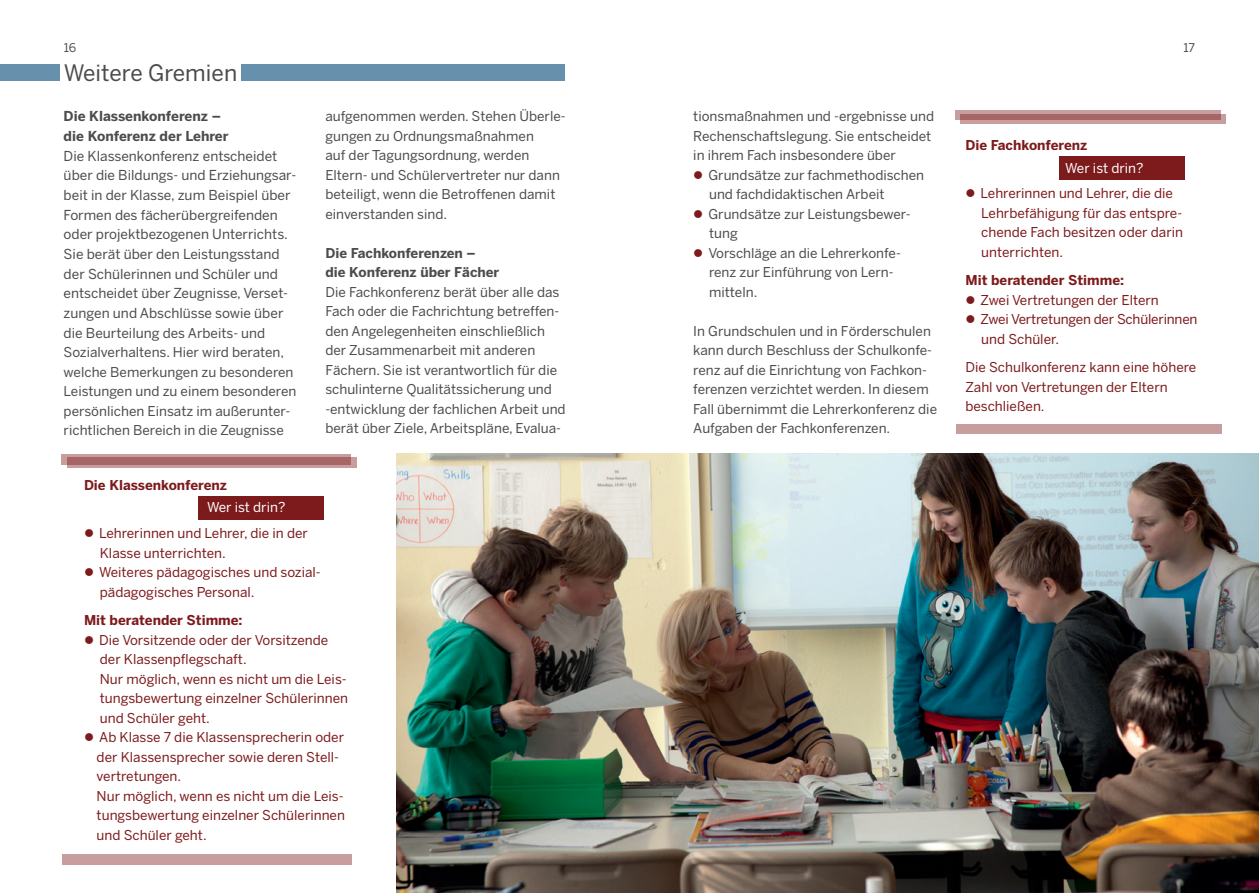
<style>
.page{position:relative;width:1259px;height:893px;background:#fff}
.page>*{position:absolute;margin:0;border:0;box-sizing:border-box;transform-origin:0 0}
.t1{font:22.5px "Benton Sans";color:#4b4c4d}
.t2{font:13.65px/19.6px "Benton Sans";color:#4b4c4d}
.t3{font:700 13.65px/19.6px "Benton Sans";color:#4b4c4d}
.t4{font:13.5px/19.5px "Benton Sans";color:#4b4c4d}
.t5{font:13.5px/19.5px "Benton Sans";color:#7d1a1c}
.t6{font:700 13.5px "Benton Sans";color:#7d1a1c}
.t7{font:700 13.5px/19.5px "Benton Sans";color:#4b4c4d}
.t8{font:13.5px "Benton Sans";color:#fff}
.t9{font:12px "Benton Sans";color:#4b4c4d}
.s1{font-size:13.5px}
.s2{color:#7d1a1c}
</style>
<div class="page">
<img style="left:396px;top:454px;width:863px;height:439px">
<div style="left:198px;top:496px;width:126px;height:24px;background:#7d1a1c"></div>
<div style="left:1059px;top:156px;width:125px;height:23px;background:#7d1a1c"></div>
<div style="left:61px;top:454px;width:289px;height:10px;background:#c79d9d"></div>
<svg style="left:67px;top:457px;width:290px;height:11px;background:#b07575"></svg>
<div style="left:62px;top:854px;width:290px;height:10px;background:#c79d9d"></div>
<div style="left:955px;top:110px;width:265px;height:10px;background:#c79d9d"></div>
<svg style="left:960px;top:114px;width:266px;height:10px;background:#b47c7c"></svg>
<div style="left:956px;top:424px;width:265px;height:10px;background:#c79d9d"></div>
<div style="left:242px;top:64px;width:323px;height:17px;background:#6790ad"></div>
<div style="left:0;top:64px;width:60px;height:17px;background:#6790ad"></div>
<p class="t9" style="left:64px;top:41px;width:14px">16</p>
<p class="t9" style="left:1183px;top:41px;width:13px">17</p>
<p class="t1" style="left:64px;top:59px;width:175px">Weitere Gremien</p>
<p class="t3" style="left:64px;top:106px;width:166px">Die Klassenkonferenz – die Konferenz der Lehrer</p>
<p class="t2" style="left:64px;top:146px;width:234px">Die Klassenkonferenz entscheidet über die Bildungs- und Erziehungsar&shy;beit in der Klasse, zum Beispiel über Formen des fächerübergreifenden oder projektbezogenen Unterrichts.<br>Sie berät über den Leistungsstand der Schülerinnen und Schüler und entscheidet über Zeugnisse, Verset&shy;zungen und Abschlüsse sowie über die Beurteilung <span class="s1">des Arbeits- und</span></p>
<p class="t4" style="left:64px;top:342px;width:234px">Sozialverhaltens. Hier wird beraten, welche Bemerkungen zu besonderen Leistungen und zu einem besonderen persönlichen Einsatz im außerunter&shy;richtlichen Bereich in die Zeugnisse</p>
<p class="t4" style="left:325px;top:106px;width:242px">aufgenommen werden. Stehen Überle&shy;gungen zu Ordnungsmaßnahmen<br>auf der Tagungsordnung, werden<br>Eltern- und Schülervertreter nur dann beteiligt, wenn die Betroffenen damit einverstanden sind.</p>
<p class="t7" style="left:325px;top:243px;width:175px">Die Fachkonferenzen –<br>die Konferenz über Fächer</p>
<p class="t4" style="left:325px;top:282px;width:242px">Die Fachkonferenz berät über alle das Fach oder die Fachrichtung betreffen&shy;den Angelegenheiten einschließlich der Zusammenarbeit mit anderen Fächern. Sie ist verantwortlich für die schulinterne Qualitätssicherung und -entwicklung der fachlichen Arbeit und berät über Ziele, Arbeitspläne, Evalua-</p>
<p class="t6" style="left:84px;top:477px;width:144px">Die Klassenkonferenz</p>
<p class="t5" style="left:100px;top:523px;width:210px;text-indent:-16px">● Lehrerinnen und Lehrer, die in der<br>Klasse unterrichten.</p>
<p class="t5" style="left:100px;top:562px;width:222px;text-indent:-16px">● Weiteres pädagogisches und sozial&shy;pädagogisches Personal.</p>
<p class="t6" style="left:84px;top:612px;width:160px">Mit beratender Stimme:</p>
<p class="t5" style="left:84px;top:630px;width:246px">● Die Vorsitzende oder der Vorsitzende</p>
<p class="t5" style="left:100px;top:649px;width:248px">der Klassenpflegschaft.<br>Nur möglich, wenn es nicht um die Leis-</p>
<p class="t5" style="left:100px;top:688px;width:250px">tungsbewertung einzelner Schülerinnen</p>
<p class="t5" style="left:100px;top:708px;width:112px">und Schüler geht.</p>
<p class="t5" style="left:84px;top:727px;width:262px">● Ab Klasse 7 die Klassensprecherin oder</p>
<p class="t5" style="left:97px;top:747px;width:244px">der Klassensprecher sowie deren Stell-</p>
<p class="t5" style="left:97px;top:766px;width:248px">vertretungen.<br>Nur möglich, wenn es nicht um die Leis-</p>
<p class="t5" style="left:97px;top:805px;width:250px">tungsbewertung einzelner Schülerinnen</p>
<p class="t5" style="left:97px;top:825px;width:112px">und Schüler geht.</p>
<p class="t8" style="left:207px;top:499px;width:80px">Wer ist drin?</p>
<p class="t4" style="left:693px;top:106px;width:242px">tionsmaßnahmen und -ergebnisse und<br>Rechenschaftslegung. Sie entscheidet in ihrem Fach insbesondere über</p>
<p class="t4" style="left:709px;top:165px;width:217px;text-indent:-16px"><span class="s2">●</span> Grundsätze zur fachmethodischen und fachdidaktischen Arbeit</p>
<p class="t4" style="left:693px;top:204px;width:219px"><span class="s2">●</span> Grundsätze zur Leistungsbewer-</p>
<p class="t4" style="left:709px;top:223px;width:30px">tung</p>
<p class="t4" style="left:693px;top:243px;width:209px"><span class="s2">●</span> Vorschläge an die Lehrerkonfe-</p>
<p class="t4" style="left:709px;top:262px;width:186px">renz zur Einführung von Lern-</p>
<p class="t4" style="left:709px;top:282px;width:50px">mitteln.</p>
<p class="t4" style="left:693px;top:321px;width:245px">In Grundschulen und in Förderschulen kann durch Beschluss der Schulkonfe&shy;renz auf die Einrichtung von Fachkon&shy;ferenzen verzichtet werden. In diesem Fall übernimmt die Lehrerkonferenz die Aufgaben der Fachkonferenzen.</p>
<p class="t6" style="left:965px;top:137px;width:123px">Die Fachkonferenz</p>
<p class="t5" style="left:981px;top:183px;width:202px;text-indent:-16px">● Lehrerinnen und Lehrer, die die<br>Lehrbefähigung für das entspre-</p>
<p class="t5" style="left:981px;top:222px;width:203px">chende Fach besitzen oder darin</p>
<p class="t5" style="left:981px;top:242px;width:83px">unterrichten.</p>
<p class="t6" style="left:965px;top:272px;width:160px">Mit beratender Stimme:</p>
<p class="t5" style="left:965px;top:290px;width:195px">● Zwei Vertretungen der Eltern</p>
<p class="t5" style="left:965px;top:309px;width:233px">● Zwei Vertretungen der Schülerinnen</p>
<p class="t5" style="left:981px;top:329px;width:79px">und Schüler.</p>
<p class="t5" style="left:965px;top:357px;width:232px">Die Schulkonferenz kann eine höhere<br>Zahl von Vertretungen der Eltern beschließen.</p>
<p class="t8" style="left:1065px;top:160px;width:80px">Wer ist drin?</p>
</div>
